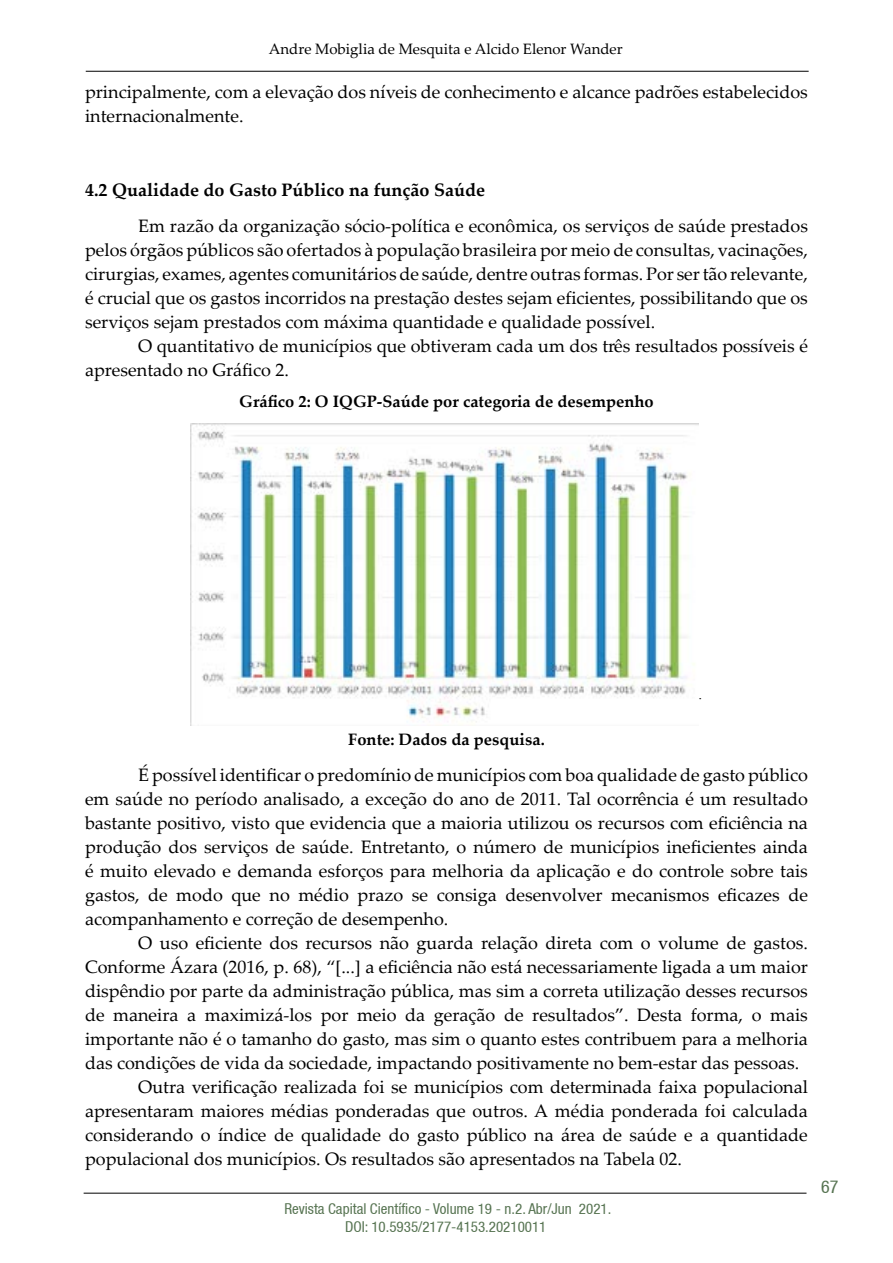
<style>
.page{position:relative;width:893px;height:1263px;background:#fff}
.page>*{position:absolute;margin:0;border:0;box-sizing:border-box;transform-origin:0 0}
.t1{font:18px/24px "Palatino Linotype";color:#000}
.t2{font:700 18px "Palatino Linotype";color:#000}
.t3{font:condensed 18px "Helvetica 57";color:#577452}
.t4{font:700 16.5px "Palatino Linotype";color:#000}
.t5{font:condensed 15px/18px "Helvetica 57";color:#577452;text-align:center}
.t6{font:15px "Palatino Linotype";color:#000}
.t7{font:15px "Times New Roman";color:#000}
</style>
<div class="page">
<hr style="left:86px;top:71px;width:723px;height:1px;background:#000">
<hr style="left:84px;top:1193px;width:722px;height:1px;background:#000">
<img style="left:191px;top:423px;width:508px;height:302px">
<p class="t6" style="left:269px;top:38px;width:355px">Andre Mobiglia de Mesquita e Alcido Elenor Wander</p>
<p class="t1" style="left:85px;top:79px;width:724px">principalmente, com a elevação dos níveis de conhecimento e alcance padrões estabelecidos internacionalmente.</p>
<p class="t2" style="left:85px;top:177px;width:401px">4.2 Qualidade do Gasto Público na função Saúde</p>
<p class="t1" style="left:85px;top:213px;width:724px;text-align:justify;text-indent:53px">Em razão da organização sócio-política e econômica, os serviços de saúde prestados pelos órgãos públicos são ofertados à população brasileira por meio de consultas, vacinações, cirurgias, exames, agentes comunitários de saúde, dentre outras formas. Por ser tão relevante, é crucial que os gastos incorridos na prestação destes sejam eficientes, possibilitando que os serviços sejam prestados com máxima quantidade e qualidade possível.</p>
<p class="t1" style="left:85px;top:333px;width:724px;text-indent:53px">O quantitativo de municípios que obtiveram cada um dos três resultados possíveis é apresentado no Gráfico 2.</p>
<p class="t4" style="left:239px;top:390px;width:416px">Gráfico 2: O IQGP-Saúde por categoria de desempenho</p>
<p class="t7" style="left:699px;top:684px;width:5px">.</p>
<p class="t4" style="left:348px;top:727px;width:198px">Fonte: Dados da pesquisa.</p>
<p class="t1" style="left:85px;top:762px;width:724px;text-align:justify;text-indent:53px">É possível identificar o predomínio de municípios com boa qualidade de gasto público em saúde no período analisado, a exceção do ano de 2011. Tal ocorrência é um resultado bastante positivo, visto que evidencia que a maioria utilizou os recursos com eficiência na produção dos serviços de saúde. Entretanto, o número de municípios ineficientes ainda é muito elevado e demanda esforços para melhoria da aplicação e do controle sobre tais gastos, de modo que no médio prazo se consiga desenvolver mecanismos eficazes de acompanhamento e correção de desempenho.</p>
<p class="t1" style="left:138px;top:930px;width:671px">O uso eficiente dos recursos não guarda relação direta com o volume de gastos.</p>
<p class="t1" style="left:85px;top:954px;width:724px">Conforme Ázara (2016, p. 68), “[...] a eficiência não está necessariamente ligada a um maior</p>
<p class="t1" style="left:85px;top:978px;width:724px">dispêndio por parte da administração pública, mas sim a correta utilização desses recursos</p>
<p class="t1" style="left:85px;top:1002px;width:724px">de maneira a maximizá-los por meio da geração de resultados”. Desta forma, o mais</p>
<p class="t1" style="left:85px;top:1026px;width:724px">importante não é o tamanho do gasto, mas sim o quanto estes contribuem para a melhoria</p>
<p class="t1" style="left:85px;top:1050px;width:716px">das condições de vida da sociedade, impactando positivamente no bem-estar das pessoas.</p>
<p class="t1" style="left:138px;top:1074px;width:671px">Outra verificação realizada foi se municípios com determinada faixa populacional</p>
<p class="t1" style="left:85px;top:1098px;width:724px">apresentaram maiores médias ponderadas que outros. A média ponderada foi calculada</p>
<p class="t1" style="left:85px;top:1122px;width:724px">considerando o índice de qualidade do gasto público na área de saúde e a quantidade</p>
<p class="t1" style="left:85px;top:1146px;width:598px">populacional dos municípios. Os resultados são apresentados na Tabela 02.</p>
<p class="t5" style="left:284px;top:1199px;width:329px">Revista Capital Científico - Volume 19 - n.2. Abr/Jun 2021.<br>DOI: 10.5935/2177-4153.20210011</p>
<p class="t3" style="left:821px;top:1176px;width:19px">67</p>
</div>
